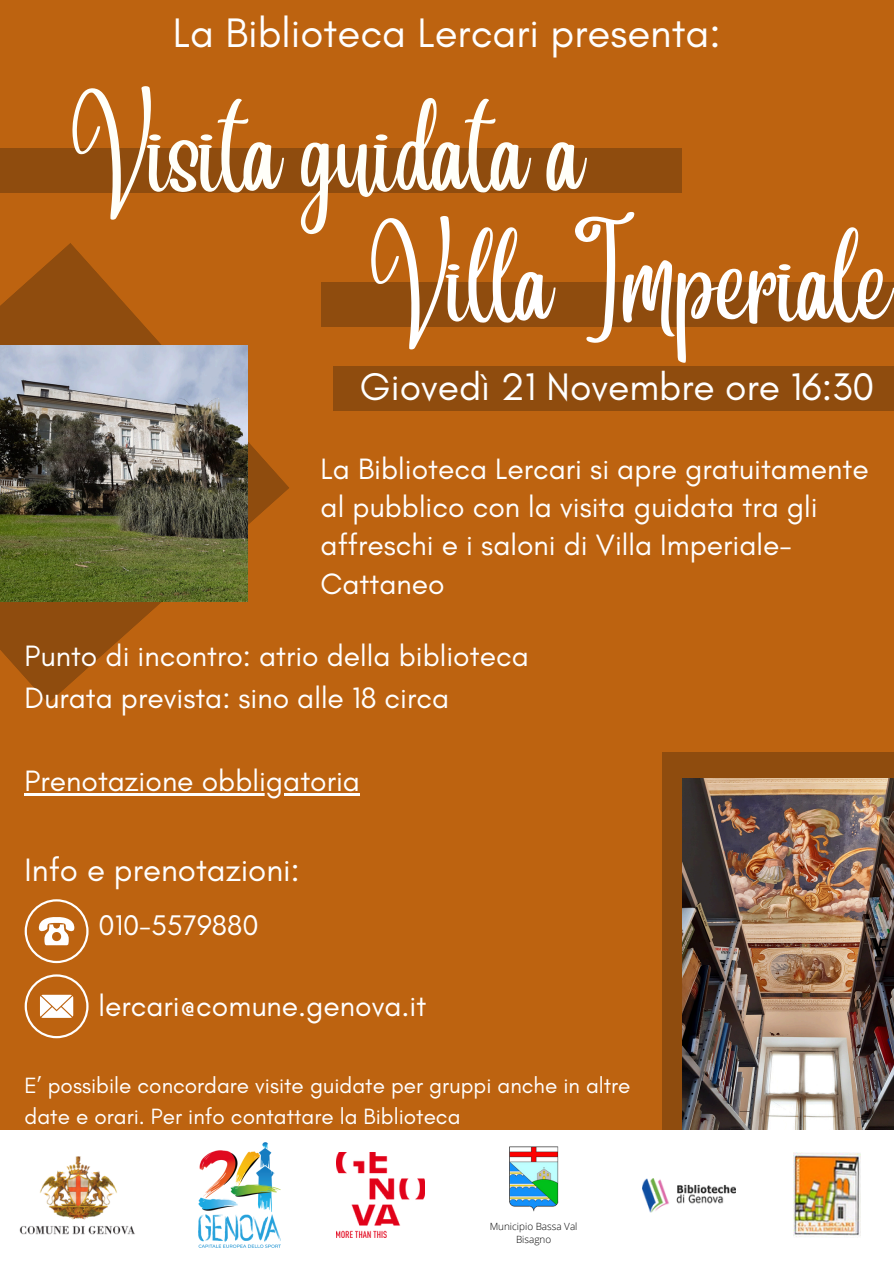
<style>
.page{position:relative;width:894px;height:1264px;background:#fff}
.page>*{position:absolute;margin:0;border:0;box-sizing:border-box;transform-origin:0 0}
.t1{font:87.15px "Angelina";color:#fff}
.t2{font:87.15px "Angelina";color:#fffff9}
.t3{font:42px "Glacial Indifference";color:#fff}
.t4{font:39px "Glacial Indifference";color:#fff}
.t5{font:33px "Glacial Indifference";color:#fff}
.t6{font:30px/38.2px "Glacial Indifference";color:#fff}
.t7{font:28.95px "Glacial Indifference";color:#fff}
.t8{font:22.5px/31.5px "Glacial Indifference";color:#fff}
.t9{font:300 9.9px/13.2px "Open Sans";color:#000;text-align:center}
</style>
<div class="page">
<div style="left:0;top:0;width:893px;height:1263px;background:#bd6310"></div>
<svg style="left:0;top:243px;width:289px;height:460px"></svg>
<img style="left:0;top:345px;width:247px;height:256px">
<div style="left:662px;top:752px;width:231px;height:377px;background:#8f4c0e"></div>
<img style="left:682px;top:778px;width:211px;height:351px">
<div style="left:320px;top:282px;width:573px;height:44px;background:#8f4c0e"></div>
<div style="left:0;top:148px;width:682px;height:44px;background:#8f4c0e"></div>
<svg style="left:25px;top:899px;width:63px;height:64px"></svg>
<svg style="left:25px;top:974px;width:63px;height:64px"></svg>
<div style="left:333px;top:367px;width:560px;height:44px;background:#8f4c0e"></div>
<hr style="left:25px;top:793px;width:335px;height:2px;background:#fff">
<div style="left:0;top:1129px;width:893px;height:134px;background:#fff"></div>
<img style="left:793px;top:1152px;width:67px;height:85px">
<img style="left:642px;top:1178px;width:93px;height:33px">
<img style="left:19px;top:1156px;width:116px;height:79px">
<img style="left:337px;top:1152px;width:87px;height:85px">
<img style="left:509px;top:1146px;width:50px;height:64px">
<img style="left:198px;top:1142px;width:82px;height:105px">
<h1 class="t3" style="left:173px;top:7px;width:549px">La Biblioteca Lercari presenta:</h1>
<p class="t2" style="left:70px;top:137px;width:516px">Visita guidata a</p>
<p class="t1" style="left:369px;top:267px;width:525px">Villa Imperiale</p>
<h2 class="t4" style="left:360px;top:363px;width:516px">Giovedì 21 Novembre ore 16:30</h2>
<h3 class="t6" style="left:320px;top:449px;width:549px">La Biblioteca Lercari si apre gratuitamente al pubblico con la visita guidata tra gli affreschi e i saloni di Villa Imperiale-Cattaneo</h3>
<h3 class="t6" style="left:25px;top:634px;width:505px;line-height:41.7px">Punto di incontro: atrio della biblioteca<br>Durata prevista: sino alle 18 circa</h3>
<h3 class="t6" style="left:25px;top:761px;width:337px">Prenotazione obbligatoria</h3>
<h4 class="t5" style="left:25px;top:849px;width:276px">Info e prenotazioni:</h4>
<h3 class="t7" style="left:98px;top:907px;width:161px">010-5579880</h3>
<p class="t6" style="left:98px;top:986px;width:329px">lercari@comune.genova.it</p>
<p class="t8" style="left:25px;top:1068px;width:607px">E’ possibile concordare visite guidate per gruppi anche in altre date e orari. Per info contattare la Biblioteca</p>
<p class="t9" style="left:489px;top:1218px;width:89px">Municipio Bassa Val<br>Bisagno</p>
</div>
